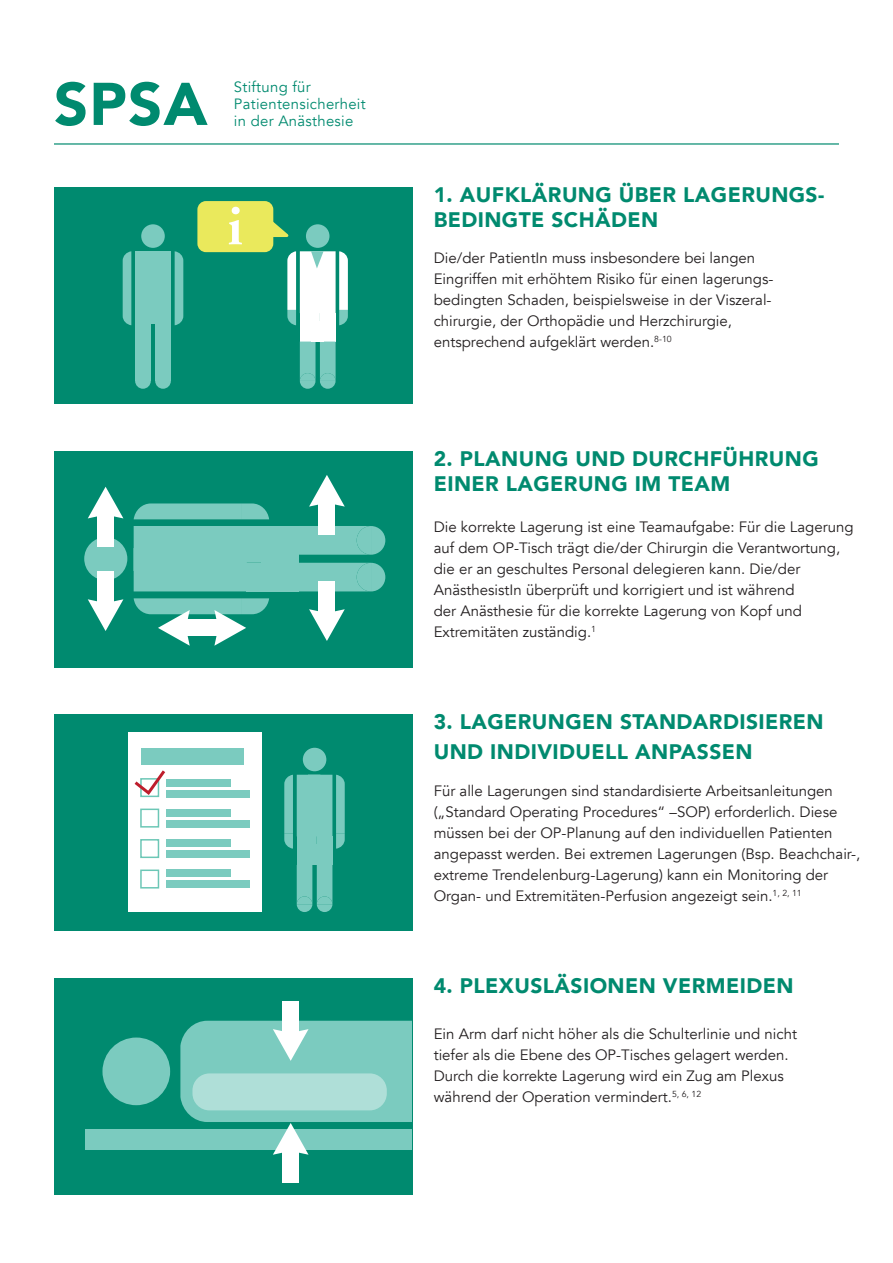
<style>
.page{position:relative;width:893px;height:1263px;background:#fff}
.page>*{position:absolute;margin:0;border:0;box-sizing:border-box;transform-origin:0 0}
.t1{font:900 59.55px "Avenir";color:#008a6f}
.t2{font:900 21px/25.2px "Avenir";letter-spacing:.02em;color:#008a6f}
.t3{font:15px/21px "Avenir";color:#231f20}
.t4{font:14.85px/17.1px "Avenir";letter-spacing:.02em;color:#008a6f}
</style>
<div class="page">
<div style="left:54px;top:187px;width:358px;height:217px;background:#008a6f"></div>
<svg style="left:123px;top:251px;width:8px;height:74px"></svg>
<svg style="left:175px;top:251px;width:8px;height:74px"></svg>
<div style="left:135px;top:251px;width:36px;height:73px;background:#7bcbbf"></div>
<div style="left:135px;top:313px;width:16px;height:68px;background:#7bcbbf"></div>
<div style="left:135px;top:373px;width:16px;height:16px;background:#7bcbbf;border-radius:50%"></div>
<div style="left:155px;top:313px;width:16px;height:68px;background:#7bcbbf"></div>
<div style="left:155px;top:373px;width:16px;height:16px;background:#7bcbbf;border-radius:50%"></div>
<div style="left:141px;top:224px;width:24px;height:24px;background:#7bcbbf;border-radius:50%"></div>
<div style="left:197px;top:201px;width:76px;height:51px;background:#eae95c;border-radius:9px"></div>
<svg style="left:229px;top:207px;width:13px;height:37px"></svg>
<div style="left:306px;top:224px;width:23px;height:24px;background:#7bcbbf;border-radius:50%"></div>
<div style="left:300px;top:324px;width:15px;height:18px;background:#fff"></div>
<div style="left:320px;top:324px;width:16px;height:18px;background:#fff"></div>
<svg style="left:300px;top:342px;width:36px;height:47px;background:#65bfb0"></svg>
<div style="left:311px;top:321px;width:12px;height:20px;background:#fff"></div>
<svg style="left:287px;top:251px;width:61px;height:74px;background:#cfe9e4"></svg>
<svg style="left:273px;top:214px;width:16px;height:25px"></svg>
<div style="left:54px;top:451px;width:358px;height:216px;background:#008a6f"></div>
<div style="left:84px;top:537px;width:43px;height:43px;background:#7bcbbf;border-radius:50%"></div>
<div style="left:267px;top:563px;width:32px;height:28px;background:#7bcbbf"></div>
<div style="left:267px;top:526px;width:32px;height:29px;background:#7bcbbf"></div>
<div style="left:299px;top:563px;width:86px;height:28px;background:#7bcbbf"></div>
<svg style="left:299px;top:526px;width:86px;height:29px;background:#75c8bb"></svg>
<svg style="left:134px;top:503px;width:135px;height:16px;background:#70c5b7"></svg>
<div style="left:261px;top:548px;width:38px;height:22px;background:#7bcbbf"></div>
<div style="left:134px;top:526px;width:133px;height:65px;background:#7bcbbf"></div>
<div style="left:318px;top:497px;width:17px;height:37px;background:#fff"></div>
<svg style="left:309px;top:475px;width:36px;height:32px"></svg>
<div style="left:318px;top:581px;width:17px;height:37px;background:#fff"></div>
<svg style="left:309px;top:609px;width:36px;height:32px"></svg>
<svg style="left:134px;top:598px;width:135px;height:48px"></svg>
<div style="left:97px;top:509px;width:17px;height:37px;background:#fff"></div>
<svg style="left:88px;top:487px;width:35px;height:31px"></svg>
<div style="left:97px;top:571px;width:17px;height:37px;background:#fff"></div>
<svg style="left:88px;top:599px;width:35px;height:32px"></svg>
<div style="left:54px;top:978px;width:358px;height:217px;background:#008a6f"></div>
<div style="left:102px;top:1037px;width:68px;height:68px;background:#7bcbbf;border-radius:50%"></div>
<div style="left:85px;top:1129px;width:327px;height:21px;background:#7bcbbf"></div>
<div style="left:282px;top:1001px;width:17px;height:37px;background:#fff"></div>
<div style="left:282px;top:1145px;width:17px;height:38px;background:#fff"></div>
<svg style="left:180px;top:1021px;width:232px;height:134px"></svg>
<div style="left:54px;top:714px;width:358px;height:217px;background:#008a6f"></div>
<div style="left:303px;top:748px;width:23px;height:23px;background:#7bcbbf;border-radius:50%"></div>
<div style="left:297px;top:847px;width:15px;height:18px;background:#7bcbbf"></div>
<div style="left:317px;top:847px;width:15px;height:18px;background:#7bcbbf"></div>
<svg style="left:297px;top:865px;width:35px;height:47px;background:#66c0b1"></svg>
<div style="left:308px;top:844px;width:12px;height:21px;background:#7bcbbf"></div>
<svg style="left:284px;top:775px;width:61px;height:74px;background:#68c1b3"></svg>
<div style="left:128px;top:732px;width:134px;height:180px;background:#fff"></div>
<div style="left:140px;top:808px;width:19px;height:19px;border:1px solid #6cc7b6"></div>
<div style="left:140px;top:839px;width:19px;height:19px;border:1px solid #6cc7b6"></div>
<div style="left:140px;top:869px;width:19px;height:19px;border:1px solid #6cc7b6"></div>
<div style="left:166px;top:779px;width:64px;height:7px;background:#7bcbbf"></div>
<div style="left:166px;top:790px;width:83px;height:7px;background:#7bcbbf"></div>
<div style="left:141px;top:749px;width:103px;height:16px;background:#7bcbbf"></div>
<div style="left:166px;top:809px;width:64px;height:7px;background:#7bcbbf"></div>
<div style="left:166px;top:820px;width:83px;height:7px;background:#7bcbbf"></div>
<div style="left:166px;top:839px;width:64px;height:8px;background:#7bcbbf"></div>
<div style="left:166px;top:850px;width:83px;height:8px;background:#7bcbbf"></div>
<div style="left:166px;top:869px;width:64px;height:8px;background:#7bcbbf"></div>
<div style="left:166px;top:880px;width:83px;height:8px;background:#7bcbbf"></div>
<svg style="left:134px;top:770px;width:34px;height:27px"></svg>
<hr style="left:54px;top:143px;width:785px;height:2px;background:#008a6f">
<h1 class="t1" style="left:54px;top:53px;width:155px">SPSA</h1>
<p class="t4" style="left:234px;top:78px;width:133px">Stiftung für<br>Patientensicherheit in der Anästhesie</p>
<h2 class="t2" style="left:434px;top:181px;width:392px">1. AUFKLÄRUNG ÜBER LAGERUNGS-<br>BEDINGTE SCHÄDEN</h2>
<p class="t3" style="left:434px;top:247px;width:341px">Die/der PatientIn muss insbesondere bei langen Eingriffen mit erhöhtem Risiko für einen lagerungs&shy;bedingten Schaden, beispielsweise in der Viszeral&shy;chirurgie, der Orthopädie und Herzchirurgie, entsprechend aufgeklärt werden.<sup>8-10</sup></p>
<h2 class="t2" style="left:434px;top:445px;width:387px">2. PLANUNG UND DURCHFÜHRUNG<br>EINER LAGERUNG IM TEAM</h2>
<p class="t3" style="left:434px;top:517px;width:421px">Die korrekte Lagerung ist eine Teamaufgabe: Für die Lagerung auf dem OP-Tisch trägt die/der Chirurgin die Verantwortung, die er an geschultes Personal delegieren kann. Die/der AnästhesistIn überprüft und korrigiert und ist während<br>der Anästhesie für die korrekte Lagerung von Kopf und Extremitäten zuständig.<sup>1</sup></p>
<h2 class="t2" style="left:434px;top:706px;width:391px;line-height:30px">3. LAGERUNGEN STANDARDISIEREN<br>UND INDIVIDUELL ANPASSEN</h2>
<p class="t3" style="left:434px;top:781px;width:428px">Für alle Lagerungen sind standardisierte Arbeitsanleitungen („Standard Operating Procedures“ –SOP) erforderlich. Diese müssen bei der OP-Planung auf den individuellen Patienten angepasst werden. Bei extremen Lagerungen (Bsp. Beachchair-, extreme Trendelenburg-Lagerung) kann ein Monitoring der Organ- und Extremitäten-Perfusion angezeigt sein.<sup>1,</sup> <sup>2,</sup> <sup>11</sup></p>
<h2 class="t2" style="left:434px;top:972px;width:361px">4. PLEXUSLÄSIONEN VERMEIDEN</h2>
<p class="t3" style="left:434px;top:1024px;width:365px">Ein Arm darf nicht höher als die Schulterlinie und nicht tiefer als die Ebene des OP-Tisches gelagert werden.<br>Durch die korrekte Lagerung wird ein Zug am Plexus während der Operation vermindert.<sup>5,</sup> <sup>6,</sup> <sup>12</sup></p>
</div>
